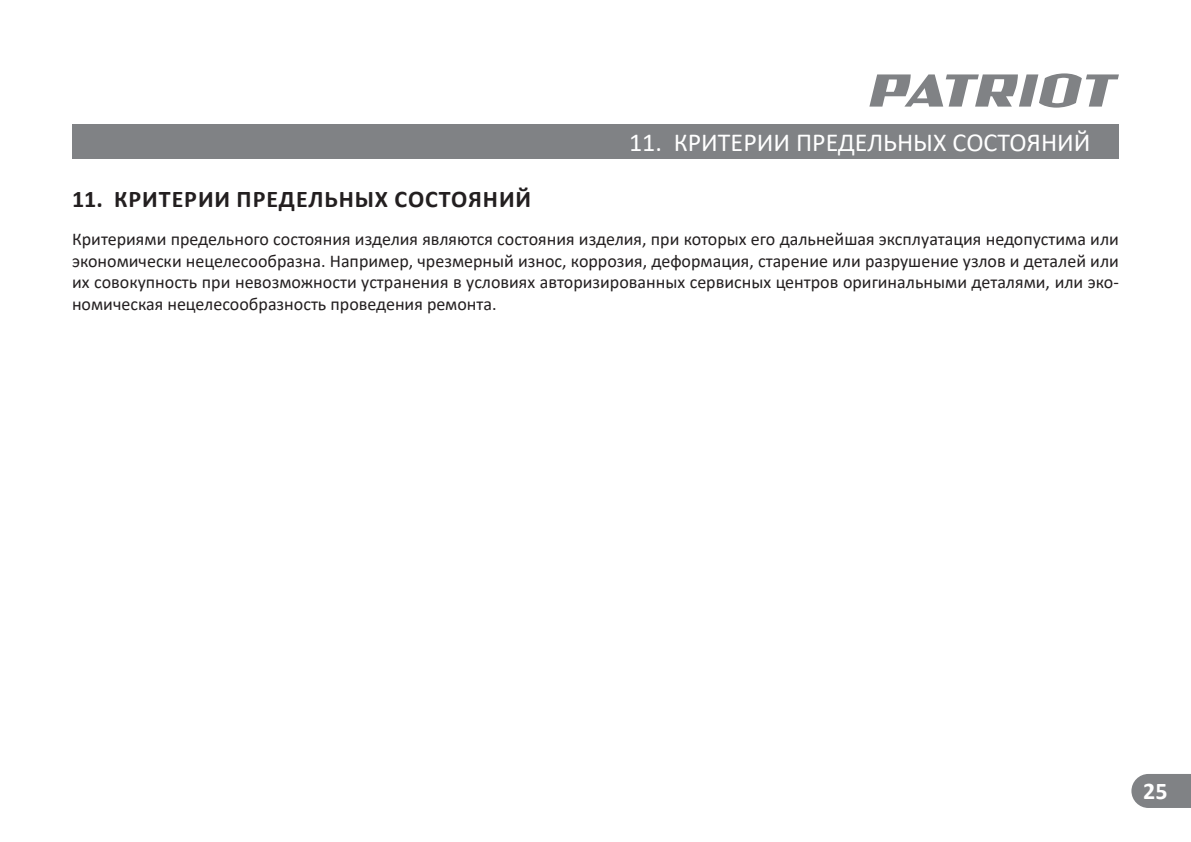
<style>
.page{position:relative;width:1191px;height:842px;background:#fff}
.page>*{position:absolute;margin:0;border:0;box-sizing:border-box;transform-origin:0 0}
.t1{font:26px "Calibri";color:#fff}
.t2{font:700 24px "Calibri";letter-spacing:.04em;color:#231f20}
.t3{font:700 24px "Calibri";color:#fff}
.t4{font:18px/21.6px "Calibri";color:#231f20;text-align:justify}
</style>
<div class="page">
<svg style="left:869px;top:73px;width:250px;height:35px"></svg>
<div style="left:72px;top:124px;width:1047px;height:34px;background:#808285"></div>
<svg style="left:1131px;top:774px;width:60px;height:34px;background:#888a8d"></svg>
<h1 class="t1" style="left:629px;top:124px;width:463px">11. КРИТЕРИИ ПРЕДЕЛЬНЫХ СОСТОЯНИЙ</h1>
<h2 class="t2" style="left:72px;top:182px;width:461px">11. КРИТЕРИИ ПРЕДЕЛЬНЫХ СОСТОЯНИЙ</h2>
<p class="t4" style="left:72px;top:228px;width:1048px">Критериями предельного состояния изделия являются состояния изделия, при которых его дальнейшая эксплуатация недопустима или экономически нецелесообразна. Например, чрезмерный износ, коррозия, деформация, старение или разрушение узлов и деталей или их совокупность при невозможности устранения в условиях авторизированных сервисных центров оригинальными деталями, или эко&shy;номическая нецелесообразность проведения ремонта.</p>
<h2 class="t3" style="left:1143px;top:774px;width:26px">25</h2>
</div>
